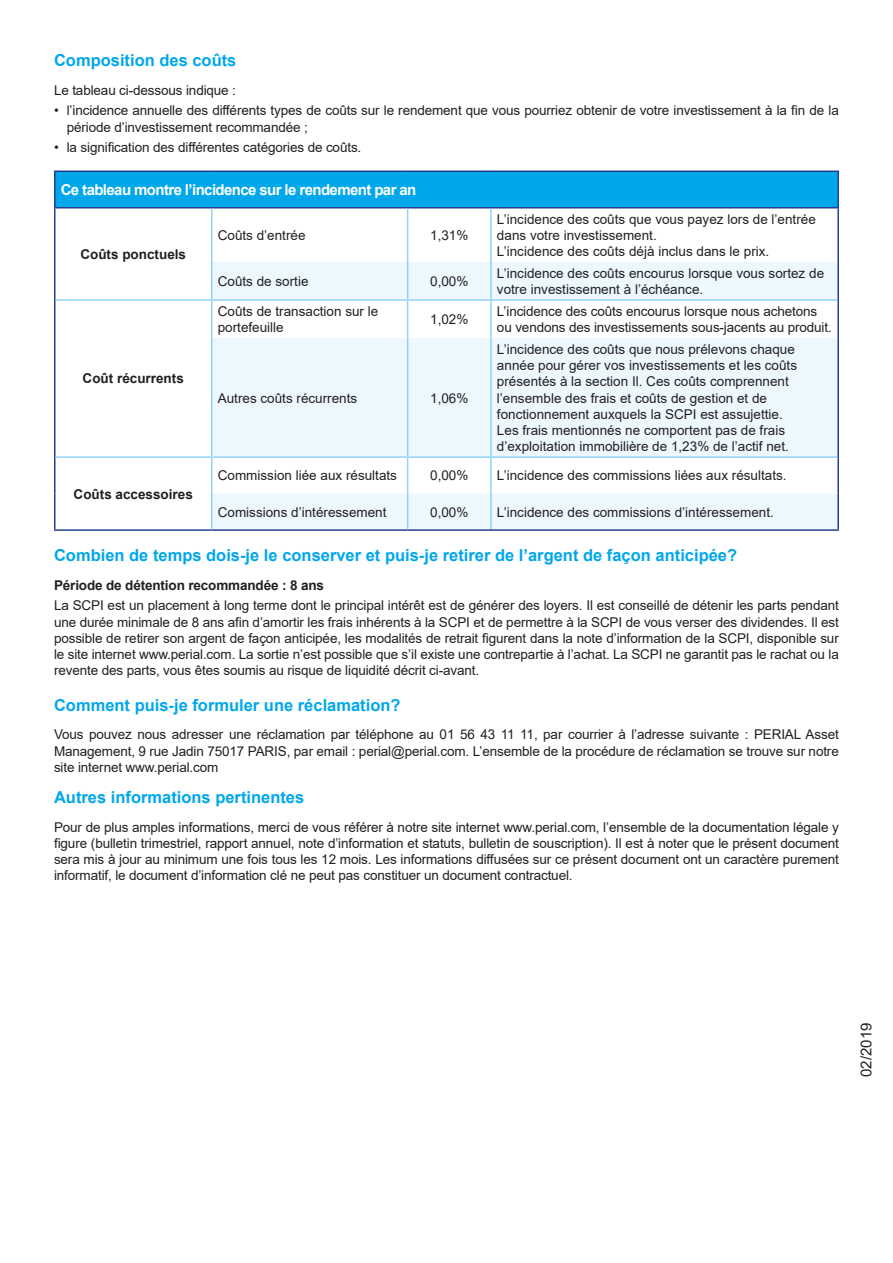
<style>
.page{position:relative;width:893px;height:1263px;background:#fff}
.page>*{position:absolute;margin:0;border:0;box-sizing:border-box;transform-origin:0 0}
.t1{font:700 16.5px "Arial";color:#00a7eb}
.t2{font:700 15px "Arial";letter-spacing:-.04em;color:#fff}
.t3{font:15px "Arial";color:#231f20}
.t4{font:13.5px/16.2px "Arial";color:#231f20}
.t5{font:700 13.5px "Arial";color:#231f20}
</style>
<div class="page">
<div style="left:55px;top:171px;width:783px;height:37px;background:#00a7eb"></div>
<svg style="left:212px;top:262px;width:625px;height:267px;fill:#edf8fe"></svg>
<hr style="left:54px;top:171px;width:158px;height:1px;background:#253f8e">
<hr style="left:54px;top:172px;width:2px;height:35px;background:#253f8e">
<hr style="left:212px;top:171px;width:196px;height:1px;background:#253f8e">
<hr style="left:408px;top:171px;width:83px;height:1px;background:#253f8e">
<hr style="left:491px;top:171px;width:348px;height:1px;background:#253f8e">
<hr style="left:837px;top:172px;width:2px;height:35px;background:#253f8e">
<hr style="left:54px;top:207px;width:158px;height:1px;background:#253f8e">
<hr style="left:212px;top:207px;width:196px;height:1px;background:#253f8e">
<hr style="left:408px;top:207px;width:83px;height:1px;background:#253f8e">
<hr style="left:491px;top:207px;width:348px;height:1px;background:#253f8e">
<hr style="left:837px;top:208px;width:2px;height:54px;background:#253f8e">
<hr style="left:407px;top:208px;width:1px;height:54px;background:#92d4f7">
<hr style="left:490px;top:208px;width:2px;height:54px;background:#92d4f7">
<hr style="left:407px;top:262px;width:1px;height:37px;background:#92d4f7">
<hr style="left:490px;top:262px;width:2px;height:37px;background:#92d4f7">
<hr style="left:837px;top:262px;width:2px;height:38px;background:#253f8e">
<hr style="left:212px;top:299px;width:196px;height:2px;background:#92d4f7">
<hr style="left:408px;top:299px;width:83px;height:2px;background:#92d4f7">
<hr style="left:407px;top:301px;width:1px;height:37px;background:#92d4f7">
<hr style="left:491px;top:299px;width:346px;height:2px;background:#92d4f7">
<hr style="left:490px;top:301px;width:2px;height:37px;background:#92d4f7">
<hr style="left:837px;top:300px;width:2px;height:38px;background:#253f8e">
<hr style="left:837px;top:338px;width:2px;height:119px;background:#253f8e">
<hr style="left:407px;top:338px;width:1px;height:118px;background:#92d4f7">
<hr style="left:490px;top:338px;width:2px;height:118px;background:#92d4f7">
<hr style="left:212px;top:456px;width:196px;height:2px;background:#92d4f7">
<hr style="left:408px;top:456px;width:83px;height:2px;background:#92d4f7">
<hr style="left:407px;top:458px;width:1px;height:36px;background:#92d4f7">
<hr style="left:491px;top:456px;width:346px;height:2px;background:#92d4f7">
<hr style="left:490px;top:458px;width:2px;height:36px;background:#92d4f7">
<hr style="left:837px;top:457px;width:2px;height:37px;background:#253f8e">
<hr style="left:837px;top:494px;width:2px;height:35px;background:#253f8e">
<hr style="left:407px;top:494px;width:1px;height:35px;background:#92d4f7">
<hr style="left:490px;top:494px;width:2px;height:35px;background:#92d4f7">
<hr style="left:212px;top:529px;width:196px;height:2px;background:#253f8e">
<hr style="left:408px;top:529px;width:83px;height:2px;background:#253f8e">
<hr style="left:491px;top:529px;width:348px;height:2px;background:#253f8e">
<hr style="left:54px;top:208px;width:2px;height:54px;background:#253f8e">
<hr style="left:54px;top:262px;width:2px;height:38px;background:#253f8e">
<hr style="left:54px;top:300px;width:2px;height:38px;background:#253f8e">
<hr style="left:54px;top:338px;width:2px;height:119px;background:#253f8e">
<hr style="left:54px;top:457px;width:2px;height:37px;background:#253f8e">
<hr style="left:54px;top:494px;width:2px;height:35px;background:#253f8e">
<hr style="left:54px;top:529px;width:158px;height:2px;background:#253f8e">
<hr style="left:211px;top:208px;width:1px;height:54px;background:#92d4f7">
<hr style="left:211px;top:262px;width:1px;height:37px;background:#92d4f7">
<hr style="left:56px;top:299px;width:156px;height:2px;background:#92d4f7">
<hr style="left:211px;top:301px;width:1px;height:37px;background:#92d4f7">
<hr style="left:211px;top:338px;width:1px;height:118px;background:#92d4f7">
<hr style="left:56px;top:456px;width:156px;height:2px;background:#92d4f7">
<hr style="left:211px;top:458px;width:1px;height:36px;background:#92d4f7">
<hr style="left:211px;top:494px;width:1px;height:35px;background:#92d4f7">
<p class="t1" style="left:54px;top:49px;width:184px">Composition des coûts</p>
<p class="t4" style="left:54px;top:82px;width:184px">Le tableau ci-dessous indique :</p>
<p class="t4" style="left:67px;top:102px;width:774px;text-indent:-13px">• l’incidence annuelle des différents types de coûts sur le rendement que vous pourriez obtenir de votre investissement à la fin de la période d’investissement recommandée ;</p>
<p class="t4" style="left:54px;top:139px;width:309px">• la signification des différentes catégories de coûts.</p>
<p class="t2" style="left:61px;top:179px;width:357px">Ce tableau montre l’incidence sur le rendement par an</p>
<p class="t5" style="left:80px;top:245px;width:107px">Coûts ponctuels</p>
<p class="t5" style="left:83px;top:369px;width:103px">Coût récurrents</p>
<p class="t5" style="left:74px;top:484px;width:121px">Coûts accessoires</p>
<p class="t4" style="left:218px;top:227px;width:89px">Coûts d’entrée</p>
<p class="t4" style="left:430px;top:227px;width:40px">1,31%</p>
<p class="t4" style="left:497px;top:211px;width:320px">L’incidence des coûts que vous payez lors de l’entrée dans votre investissement.<br>L’incidence des coûts déjà inclus dans le prix.</p>
<p class="t4" style="left:218px;top:273px;width:92px">Coûts de sortie</p>
<p class="t4" style="left:430px;top:273px;width:40px">0,00%</p>
<p class="t4" style="left:497px;top:265px;width:329px">L’incidence des coûts encourus lorsque vous sortez de votre investissement à l’échéance.</p>
<p class="t4" style="left:218px;top:303px;width:162px">Coûts de transaction sur le portefeuille</p>
<p class="t4" style="left:430px;top:311px;width:40px">1,02%</p>
<p class="t4" style="left:497px;top:303px;width:336px">L’incidence des coûts encourus lorsque nous achetons ou vendons des investissements sous-jacents au produit.</p>
<p class="t4" style="left:218px;top:390px;width:141px">Autres coûts récurrents</p>
<p class="t4" style="left:430px;top:390px;width:40px">1,06%</p>
<p class="t4" style="left:497px;top:341px;width:302px">L’incidence des coûts que nous prélevons chaque année pour gérer vos investissements et les coûts présentés à la section Il. Ces coûts comprennent l’ensemble des frais et coûts de gestion et de fonctionnement auxquels la SCPI est assujettie.<br>Les frais mentionnés ne comportent pas de frais d’exploitation immobilière de 1,23% de l’actif net.</p>
<p class="t4" style="left:218px;top:467px;width:181px">Commission liée aux résultats</p>
<p class="t4" style="left:430px;top:467px;width:40px">0,00%</p>
<p class="t4" style="left:497px;top:467px;width:291px">L’incidence des commissions liées aux résultats.</p>
<p class="t4" style="left:218px;top:504px;width:170px">Comissions d’intéressement</p>
<p class="t4" style="left:430px;top:504px;width:40px">0,00%</p>
<p class="t4" style="left:497px;top:504px;width:278px">L’incidence des commissions d’intéressement.</p>
<p class="t1" style="left:54px;top:544px;width:685px">Combien de temps dois-je le conserver et puis-je retirer de l’argent de façon anticipée?</p>
<p class="t5" style="left:54px;top:576px;width:272px">Période de détention recommandée : 8 ans</p>
<p class="t4" style="left:54px;top:597px;width:786px;text-align:justify">La SCPI est un placement à long terme dont le principal intérêt est de générer des loyers. Il est conseillé de détenir les parts pendant une durée minimale de 8 ans afin d’amortir les frais inhérents à la SCPI et de permettre à la SCPI de vous verser des dividendes. Il est possible de retirer son argent de façon anticipée, les modalités de retrait figurent dans la note d’information de la SCPI, disponible sur le site internet www.perial.com. La sortie n’est possible que s’il existe une contrepartie à l’achat. La SCPI ne garantit pas le rachat ou la revente des parts, vous êtes soumis au risque de liquidité décrit ci-avant.</p>
<p class="t1" style="left:54px;top:693px;width:348px">Comment puis-je formuler une réclamation?</p>
<p class="t4" style="left:54px;top:726px;width:786px;text-align:justify">Vous pouvez nous adresser une réclamation par téléphone au 01 56 43 11 11, par courrier à l’adresse suivante : PERIAL Asset Management, 9 rue Jadin 75017 PARIS, par email : perial@perial.com. L’ensemble de la procédure de réclamation se trouve sur notre site internet www.perial.com</p>
<p class="t1" style="left:54px;top:785px;width:252px">Autres informations pertinentes</p>
<p class="t4" style="left:54px;top:819px;width:786px;text-align:justify">Pour de plus amples informations, merci de vous référer à notre site internet www.perial.com, l’ensemble de la documentation légale y figure (bulletin trimestriel, rapport annuel, note d’information et statuts, bulletin de souscription). Il est à noter que le présent document sera mis à jour au minimum une fois tous les 12 mois. Les informations diffusées sur ce présent document ont un caractère purement informatif, le document d’information clé ne peut pas constituer un document contractuel.</p>
<p class="t3" style="left:856px;top:1077px;width:56px;rotate:-90deg">02/2019</p>
</div>
